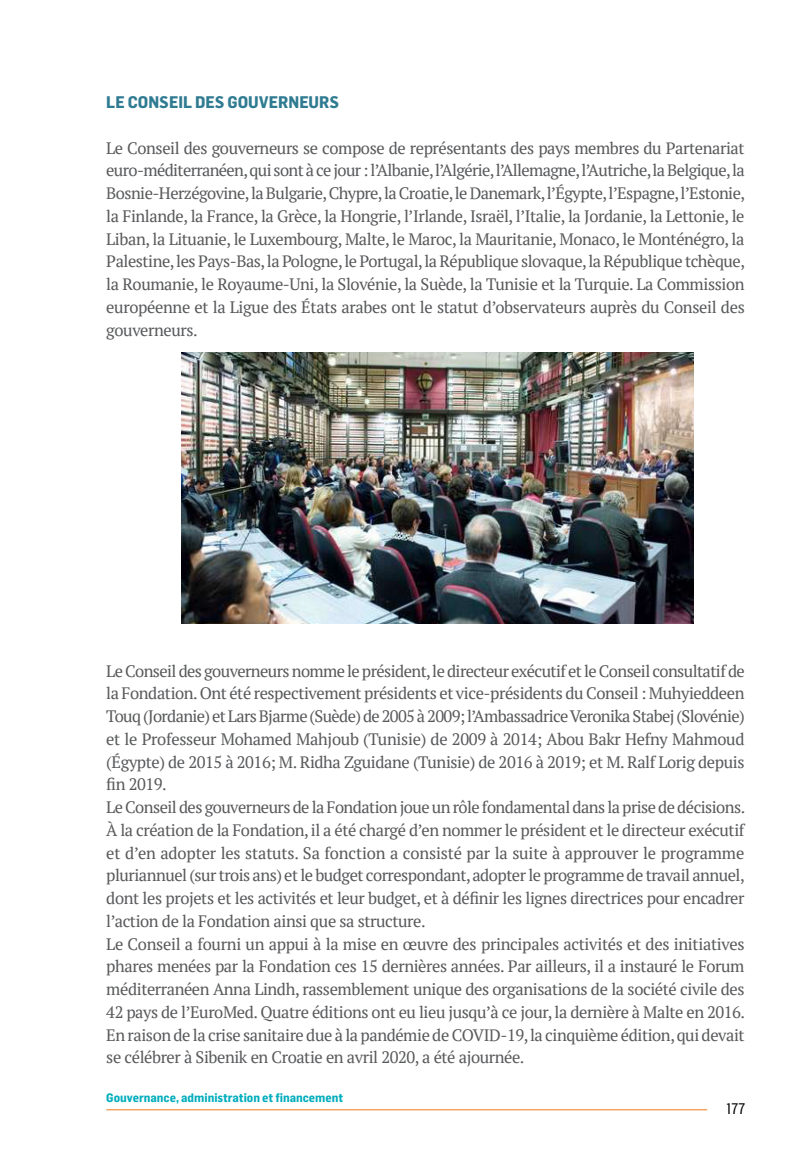
<style>
.page{position:relative;width:808px;height:1149px;background:#fff}
.page>*{position:absolute;margin:0;border:0;box-sizing:border-box;transform-origin:0 0}
.t1{font:16.5px/22.6px "PT Serif";letter-spacing:-.025em;color:#58595b;text-align:justify}
.t2{font:700 16.5px "Flama Semicondensed";color:#2f7b91}
.t3{font:15px "Flama Semicondensed Basic";color:#000}
.t4{font:700 12px "Flama Semicondensed";color:#00adbc}
</style>
<div class="page">
<hr style="left:106px;top:1108px;width:601px;height:1px;background:#f68933">
<img style="left:181px;top:352px;width:512px;height:271px">
<p class="t2" style="left:106px;top:91px;width:234px">LE CONSEIL DES GOUVERNEURS</p>
<p class="t1" style="left:106px;top:136px;width:640px">Le Conseil des gouverneurs se compose de représentants des pays membres du Partenariat euro-méditerranéen, qui sont à ce jour : l’Albanie, l’Algérie, l’Allemagne, l’Autriche, la Belgique, la Bosnie-Herzégovine, la Bulgarie, Chypre, la Croatie, le Danemark, l’Égypte, l’Espagne, l’Estonie, la Finlande, la France, la Grèce, la Hongrie, l’Irlande, Israël, l’Italie, la Jordanie, la Lettonie, le Liban, la Lituanie, le Luxembourg, Malte, le Maroc, la Mauritanie, Monaco, le Monténégro, la Palestine, les Pays-Bas, la Pologne, le Portugal, la République slovaque, la République tchèque, la Roumanie, le Royaume-Uni, la Slovénie, la Suède, la Tunisie et la Turquie. La Commission européenne et la Ligue des États arabes ont le statut d’observateurs auprès du Conseil des gouverneurs.</p>
<p class="t1" style="left:106px;top:659px;width:640px;text-align:left">Le Conseil des gouverneurs nomme le président, le directeur exécutif et le Conseil consultatif de la Fondation. Ont été respectivement présidents et vice-présidents du Conseil : Muhyieddeen Touq (Jordanie) et Lars Bjarme (Suède) de 2005 à 2009; l’Ambassadrice Veronika Stabej (Slovénie) et le Professeur Mohamed Mahjoub (Tunisie) de 2009 à 2014; Abou Bakr Hefny Mahmoud (Égypte) de 2015 à 2016; M. Ridha Zguidane (Tunisie) de 2016 à 2019; et M. Ralf Lorig depuis fin 2019.<br>Le Conseil des gouverneurs de la Fondation joue un rôle fondamental dans la prise de décisions.<br>À la création de la Fondation, il a été chargé d’en nommer le président et le directeur exécutif et d’en adopter les statuts. Sa fonction a consisté par la suite à approuver le programme pluriannuel (sur trois ans) et le budget correspondant, adopter le programme de travail annuel, dont les projets et les activités et leur budget, et à définir les lignes directrices pour encadrer l’action de la Fondation ainsi que sa structure.<br>Le Conseil a fourni un appui à la mise en œuvre des principales activités et des initiatives phares menées par la Fondation ces 15 dernières années. Par ailleurs, il a instauré le Forum méditerranéen Anna Lindh, rassemblement unique des organisations de la société civile des 42 pays de l’EuroMed. Quatre éditions ont eu lieu jusqu’à ce jour, la dernière à Malte en 2016.<br>En raison de la crise sanitaire due à la pandémie de COVID-19, la cinquième édition, qui devait se célébrer à Sibenik en Croatie en avril 2020, a été ajournée.</p>
<p class="t4" style="left:106px;top:1089px;width:238px">Gouvernance, administration et financement</p>
<p class="t3" style="left:727px;top:1098px;width:21px">177</p>
</div>
